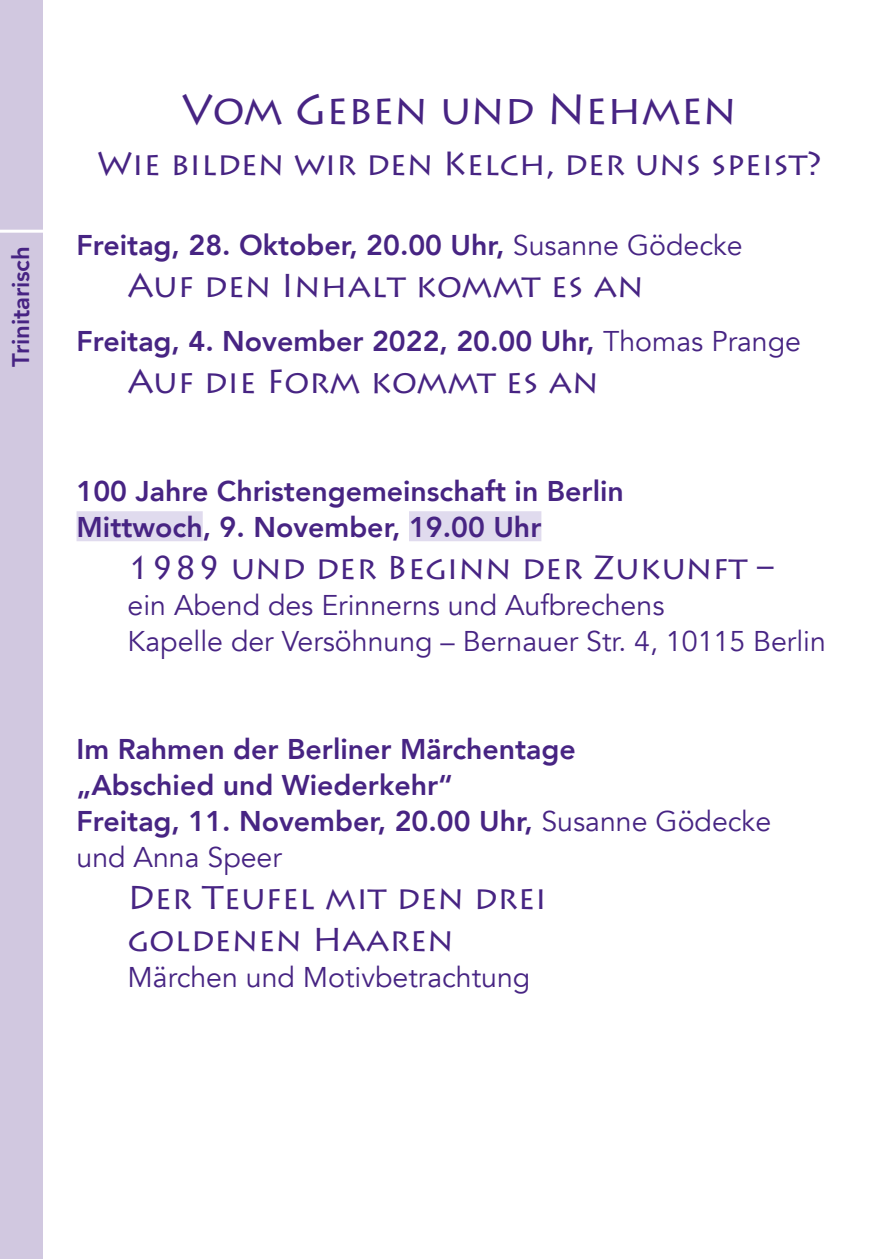
<style>
.page{position:relative;width:893px;height:1259px;background:#fff}
.page>*{position:absolute;margin:0;border:0;box-sizing:border-box;transform-origin:0 0}
.t1{font:42px "Lithos Pro";letter-spacing:-.005em;color:#472483}
.t2{font:33px/42px "Lithos Pro";color:#472483}
.t3{font:800 28.5px/36px "Avenir";color:#472483}
.t4{font:28.5px/36px "Avenir";color:#472483}
.t5{font:800 24px "Avenir";letter-spacing:-.01em;color:#472483}
.s1{font-weight:400}
</style>
<div class="page">
<div style="left:0;top:0;width:43px;height:1259px;background:#d1c8e0"></div>
<div style="left:77px;top:511px;width:126px;height:30px;background:#e0dbee"></div>
<div style="left:409px;top:511px;width:132px;height:30px;background:#e0dbee"></div>
<hr style="left:0;top:230px;width:51px;height:3px;background:#fff">
<p class="t5" style="left:2px;top:367px;width:122px;rotate:-90deg">Trinitarisch</p>
<h1 class="t1" style="left:182px;top:85px;width:556px">Vom Geben und Nehmen</h1>
<p class="t2" style="left:97px;top:143px;width:726px">Wie bilden wir den Kelch, der uns speist?</p>
<p class="t3" style="left:77px;top:227px;width:668px">Freitag, 28. Oktober, 20.00 Uhr, <span class="s1">Susanne Gödecke</span></p>
<p class="t2" style="left:128px;top:265px;width:518px">Auf den Inhalt kommt es an</p>
<p class="t3" style="left:77px;top:323px;width:726px">Freitag, 4. November 2022, 20.00 Uhr, <span class="s1">Thomas Prange</span></p>
<p class="t2" style="left:128px;top:361px;width:473px">Auf die Form kommt es an</p>
<p class="t3" style="left:77px;top:473px;width:549px">100 Jahre Christengemeinschaft in Berlin<br>Mittwoch, 9. November, 19.00 Uhr</p>
<p class="t2" style="left:128px;top:547px;width:648px">1989 und der Beginn der Zukunft –</p>
<p class="t4" style="left:128px;top:587px;width:700px">ein Abend des Erinnerns und Aufbrechens<br>Kapelle der Versöhnung – Bernauer Str. 4, 10115 Berlin</p>
<p class="t3" style="left:77px;top:731px;width:696px">Im Rahmen der Berliner Märchentage<br>„Abschied und Wiederkehr“<br>Freitag, 11. November, 20.00 Uhr, <span class="s1">Susanne Gödecke und Anna Speer</span></p>
<p class="t2" style="left:128px;top:877px;width:421px">Der Teufel mit den drei goldenen Haaren</p>
<p class="t4" style="left:128px;top:959px;width:404px">Märchen und Motivbetrachtung</p>
</div>
